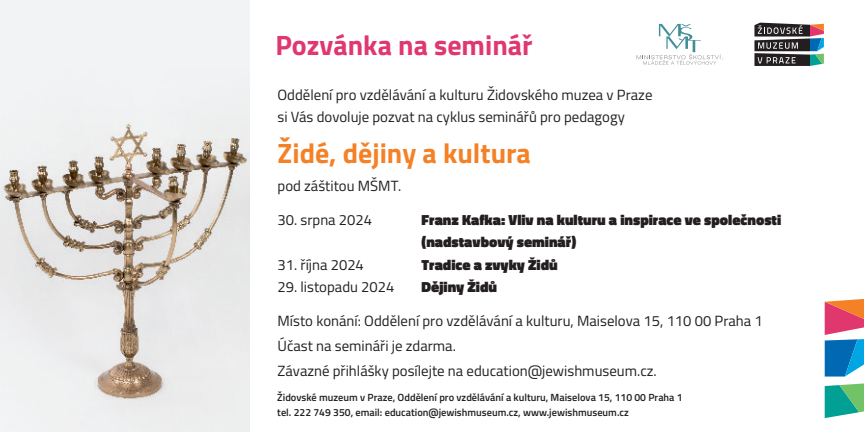
<style>
.page{position:relative;width:864px;height:432px;background:#fff}
.page>*{position:absolute;margin:0;border:0;box-sizing:border-box;transform-origin:0 0}
.t1{font:700 28px "Titillium Web";color:#f58126}
.t2{font:700 28px "Titillium Web";color:#e0376f}
.t3{font:14.8px/24.8px "Titillium Web";color:#231f20}
.t4{font:900 14.8px/22.4px "Titillium Web";color:#231f20}
.t5{font:600 10.4px/16px "Titillium Web";color:#231f20}
</style>
<div class="page">
<div style="left:0;top:0;width:250px;height:432px;background:#f2f3f5"></div>
<img style="left:0;top:123px;width:250px;height:285px">
<svg style="left:754px;top:23px;width:70px;height:43px;background:#636669"></svg>
<svg style="left:825px;top:383px;width:39px;height:35px"></svg>
<svg style="left:825px;top:299px;width:39px;height:78px;background:#8780a1"></svg>
<svg style="left:637px;top:24px;width:86px;height:41px"></svg>
<h1 class="t2" style="left:275px;top:23px;width:259px">Pozvánka na seminář</h1>
<p class="t3" style="left:278px;top:83px;width:376px;line-height:22.4px">Oddělení pro vzdělávání a kulturu Židovského muzea v Praze si Vás dovoluje pozvat na cyklus seminářů pro pedagogy</p>
<h1 class="t1" style="left:278px;top:132px;width:255px">Židé, dějiny a kultura</h1>
<p class="t3" style="left:278px;top:173px;width:125px">pod záštitou MŠMT.</p>
<p class="t3" style="left:278px;top:207px;width:96px">30. srpna 2024</p>
<p class="t4" style="left:422px;top:208px;width:361px">Franz Kafka: Vliv na kulturu a inspirace ve společnosti (nadstavbový seminář)</p>
<p class="t3" style="left:278px;top:252px;width:88px">31. října 2024</p>
<p class="t4" style="left:422px;top:253px;width:138px">Tradice a zvyky Židů</p>
<p class="t3" style="left:278px;top:274px;width:118px">29. listopadu 2024</p>
<p class="t4" style="left:422px;top:276px;width:77px">Dějiny Židů</p>
<p class="t3" style="left:278px;top:308px;width:487px">Místo konání: Oddělení pro vzdělávání a kulturu, Maiselova 15, 110 00 Praha 1<br>Účast na semináři je zdarma.<br>Závazné přihlášky posílejte na education@jewishmuseum.cz.</p>
<p class="t5" style="left:277px;top:389px;width:407px">Židovské muzeum v Praze, Oddělení pro vzdělávání a kulturu, Maiselova 15, 110 00 Praha 1 tel. 222 749 350, email: education@jewishmuseum.cz, www.jewishmuseum.cz</p>
</div>
